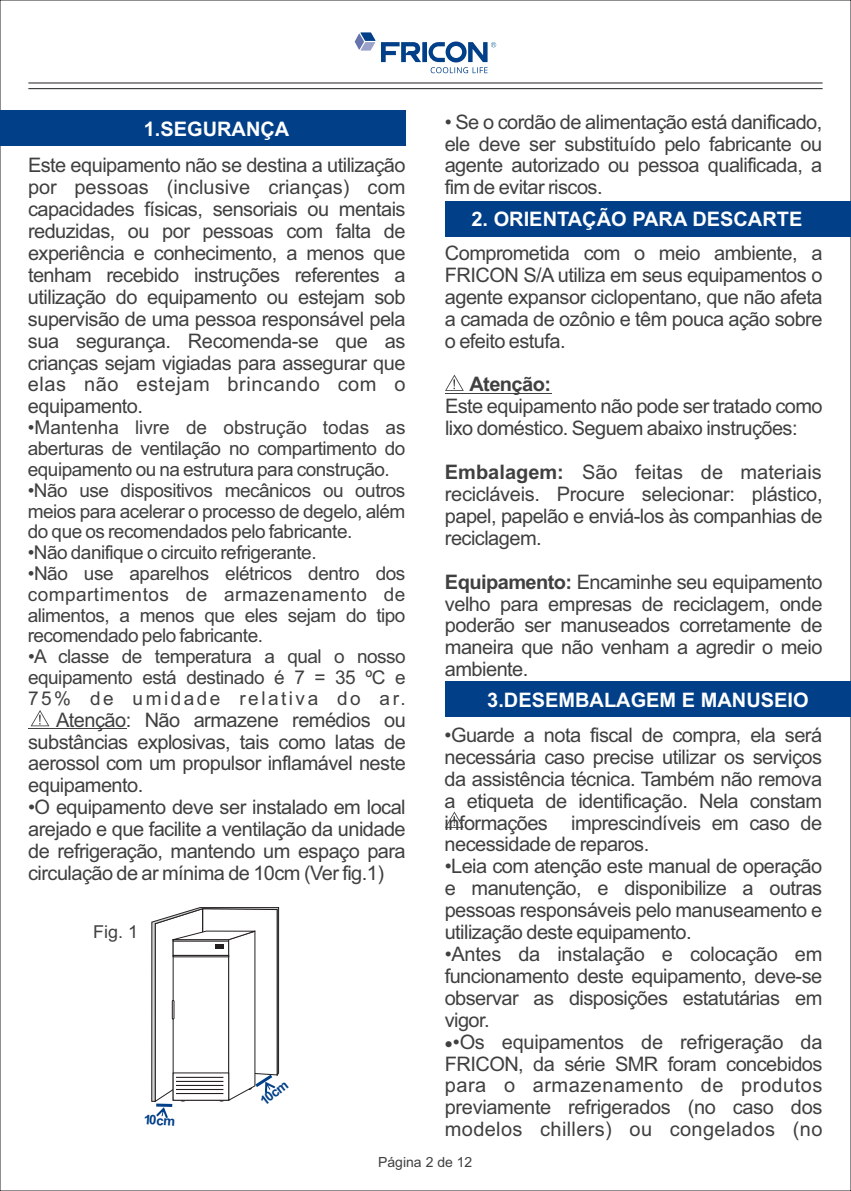
<style>
.page{position:relative;width:851px;height:1191px;background:#fff}
.page>*{position:absolute;margin:0;border:0;box-sizing:border-box;transform-origin:0 0}
.t1{font:20px/21.8px "Arial";letter-spacing:-.03em;color:#404041;text-align:justify}
.t2{font:700 20px "Arial";color:#fff}
.t3{font:700 20px "Arial";letter-spacing:-.03em;color:#404041}
.t4{font:19px/20.8px "Arial";letter-spacing:-.03em;color:#404041;text-align:justify}
.t5{font:17.8px "Arial";color:#404041}
.t6{font:14px "Arial";color:#404041}
.t7{font:700 13.2px "Arial";color:#013f88}
.s1{font-weight:700}
</style>
<div class="page">
<hr style="left:28px;top:82px;width:794px;height:1px;background:#231f20">
<hr style="left:28px;top:88px;width:794px;height:1px;background:#231f20">
<svg style="left:381px;top:41px;width:115px;height:32px"></svg>
<svg style="left:355px;top:32px;width:20px;height:19px"></svg>
<div style="left:0;top:110px;width:406px;height:36px;background:#013f88"></div>
<hr style="left:28px;top:728px;width:98px;height:1px;background:#404041">
<hr style="left:445px;top:393px;width:106px;height:1px;background:#404041">
<svg style="left:31px;top:710px;width:18px;height:16px"></svg>
<svg style="left:445px;top:811px;width:19px;height:17px"></svg>
<div style="left:445px;top:682px;width:405px;height:35px;background:#013f88"></div>
<svg style="left:151px;top:907px;width:128px;height:211px"></svg>
<hr style="left:176px;top:1076px;width:47px;height:2px;background:#231f20">
<hr style="left:176px;top:1080px;width:47px;height:2px;background:#231f20">
<hr style="left:176px;top:1085px;width:47px;height:1px;background:#231f20">
<hr style="left:176px;top:1089px;width:47px;height:1px;background:#231f20">
<hr style="left:176px;top:1093px;width:47px;height:1px;background:#231f20">
<div style="left:445px;top:201px;width:405px;height:35px;background:#013f88"></div>
<svg style="left:445px;top:374px;width:19px;height:17px"></svg>
<p class="t2" style="left:144px;top:122px;width:147px">1.SEGURANÇA</p>
<p class="t1" style="left:28px;top:156px;width:379px">Este equipamento não se destina a utilização por pessoas (inclusive crianças) com capacidades físicas, sensoriais ou mentais reduzidas, ou por pessoas com falta de experiência e conhecimento, a menos que tenham recebido instruções referentes a utilização do equipamento ou estejam sob supervisão de uma pessoa responsável pela sua segurança. Recomenda-se que as crianças sejam vigiadas para assegurar que elas não estejam brincando com o equipamento.</p>
<p class="t4" style="left:28px;top:419px;width:379px">•Mantenha livre de obstrução todas as aberturas de ventilação no compartimento do equipamento ou na estrutura para construção.</p>
<p class="t4" style="left:28px;top:481px;width:379px">•Não use dispositivos mecânicos ou outros meios para acelerar o processo de degelo, além do que os recomendados pelo fabricante.</p>
<p class="t4" style="left:28px;top:564px;width:379px">•Não use aparelhos elétricos dentro dos compartimentos de armazenamento de alimentos, a menos que eles sejam do tipo recomendado pelo fabricante.</p>
<p class="t4" style="left:28px;top:544px;width:290px">•Não danifique o circuito refrigerante.</p>
<p class="t4" style="left:28px;top:637px;width:379px;line-height:41.6px">•A classe de temperatura a qual o nosso<br>75% de umidade relativa do ar.</p>
<p class="t4" style="left:28px;top:669px;width:379px">equipamento está destinado é 7 = 35 ºC e</p>
<p class="t1" style="left:28px;top:710px;width:379px;text-indent:28px">Atenção: Não armazene remédios ou substâncias explosivas, tais como latas de aerossol com um propulsor inflamável neste equipamento.</p>
<p class="t1" style="left:28px;top:798px;width:379px">•O equipamento deve ser instalado em local arejado e que facilite a ventilação da unidade de refrigeração, mantendo um espaço para circulação de ar mínima de 10cm (Ver fig.1)</p>
<p class="t5" style="left:93px;top:924px;width:46px">Fig. 1</p>
<p class="t7" style="left:144px;top:1114px;width:33px;rotate:4deg">10cm</p>
<p class="t7" style="left:259px;top:1098px;width:33px;rotate:-38deg">10cm</p>
<p class="t1" style="left:444px;top:112px;width:379px">• Se o cordão de alimentação está danificado, ele deve ser substituído pelo fabricante ou agente autorizado ou pessoa qualificada, a fim de evitar riscos.</p>
<p class="t2" style="left:471px;top:211px;width:332px">2. ORIENTAÇÃO PARA DESCARTE</p>
<p class="t1" style="left:445px;top:244px;width:379px">Comprometida com o meio ambiente, a FRICON S/A utiliza em seus equipamentos o agente expansor ciclopentano, que não afeta a camada de ozônio e têm pouca ação sobre o efeito estufa.</p>
<p class="t3" style="left:469px;top:377px;width:83px">Atenção:</p>
<p class="t1" style="left:445px;top:397px;width:379px">Este equipamento não pode ser tratado como lixo doméstico. Seguem abaixo instruções:</p>
<p class="t1" style="left:445px;top:463px;width:379px"><span class="s1">Embalagem:</span> São feitas de materiais recicláveis. Procure selecionar: plástico, papel, papelão e enviá-los às companhias de reciclagem.</p>
<p class="t1" style="left:445px;top:572px;width:379px"><span class="s1">Equipamento:</span> Encaminhe seu equipamento velho para empresas de reciclagem, onde poderão ser manuseados corretamente de maneira que não venham a agredir o meio ambiente.</p>
<p class="t2" style="left:487px;top:692px;width:323px">3.DESEMBALAGEM E MANUSEIO</p>
<p class="t1" style="left:444px;top:726px;width:379px">•Guarde a nota fiscal de compra, ela será necessária caso precise utilizar os serviços da assistência técnica. Também não remova a etiqueta de identificação. Nela constam informações imprescindíveis em caso de necessidade de reparos.</p>
<p class="t1" style="left:444px;top:857px;width:379px">•Leia com atenção este manual de operação e manutenção, e disponibilize a outras pessoas responsáveis pelo manuseamento e utilização deste equipamento.</p>
<p class="t1" style="left:444px;top:945px;width:379px">•Antes da instalação e colocação em funcionamento deste equipamento, deve-se observar as disposições estatutárias em vigor.</p>
<p class="t1" style="left:445px;top:1032px;width:379px">••Os equipamentos de refrigeração da FRICON, da série SMR foram concebidos para o armazenamento de produtos previamente refrigerados (no caso dos modelos chillers) ou congelados (no</p>
<p class="t6" style="left:378px;top:1156px;width:96px">Página 2 de 12</p>
</div>
